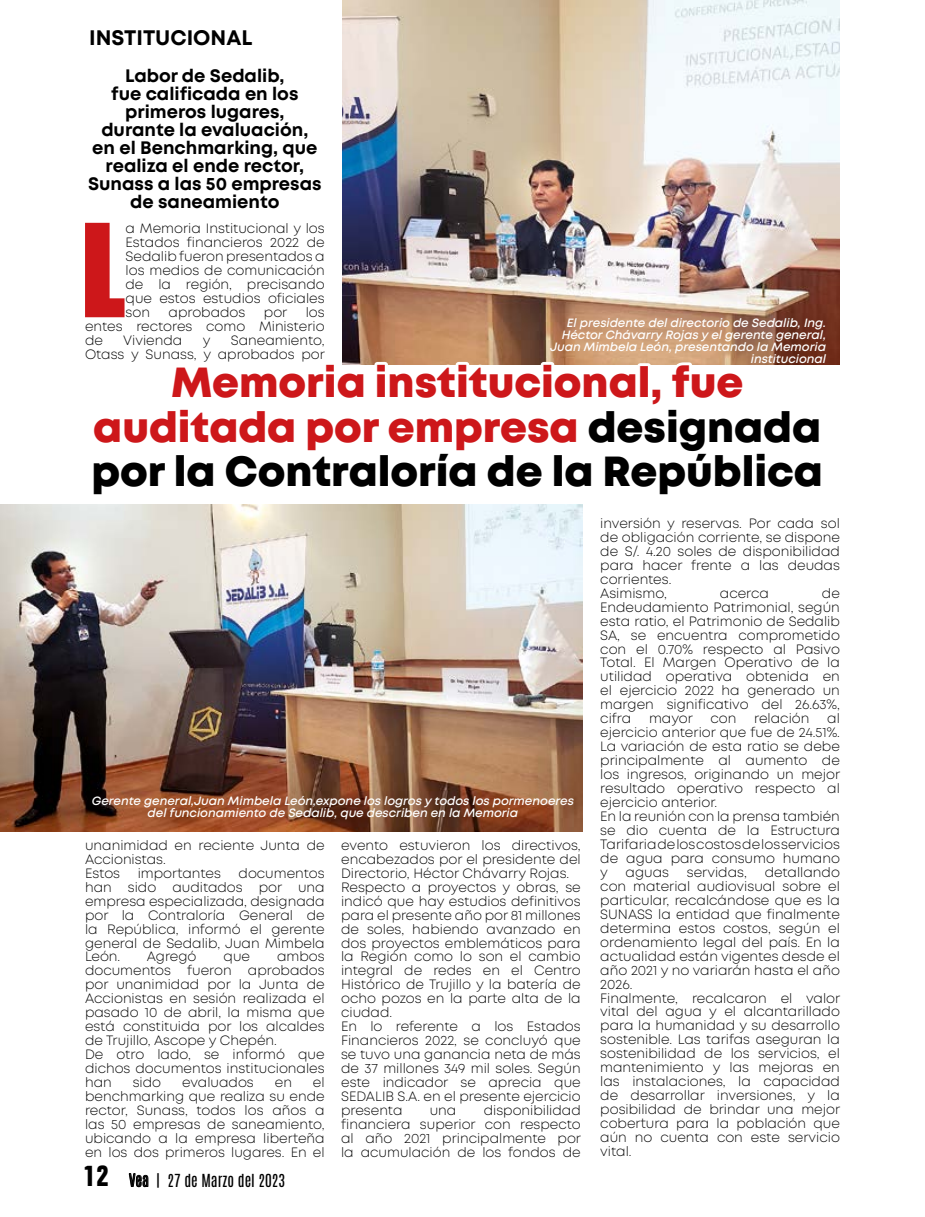
<style>
.page{position:relative;width:925px;height:1217px;background:#fff}
.page>*{position:absolute;margin:0;border:0;box-sizing:border-box;transform-origin:0 0}
.t1{font:119.4px "Impact";color:#cd171a}
.t2{font:800 42px/44.4px "Mont";color:#cd171a;text-align:center}
.t3{font:700 21px "Mont";color:#000}
.t4{font:700 18px/18px "Mont";color:#000;text-align:center}
.t5{font:15px "Antonio";color:#000}
.t6{font:300 13.5px/14px "Mont";color:#000;text-align:justify}
.t7{font:italic 600 12px/12px "Mont";color:#fff;text-align:right}
.s1{color:#000}
.s2{font-family:"Folio BT";font-weight:700;font-stretch:condensed;font-size:30px}
</style>
<div class="page">
<svg style="left:129px;top:1173px;width:20px;height:13px"></svg>
<img style="left:343px;top:0;width:497px;height:364px">
<svg style="left:342px;top:359px;width:484px;height:6px;background:#b58665"></svg>
<img style="left:0;top:504px;width:582px;height:327px">
<p class="t3" style="left:89px;top:24px;width:165px">INSTITUCIONAL</p>
<p class="t4" style="left:88px;top:67px;width:235px">Labor de Sedalib,<br>fue calificada en los primeros lugares, durante la evaluación, en el Benchmarking, que realiza el ende rector,<br>Sunass a las 50 empresas de saneamiento</p>
<p class="t1" style="left:80px;top:178px;width:47px">L</p>
<p class="t6" style="left:126px;top:222px;width:201px">a Memoria Institucional y los Estados financieros 2022 de Sedalib fueron presentados a los medios de comunicación de la región, precisando que estos estudios oficiales son</p>
<p class="t6" style="left:85px;top:305px;width:241px;text-indent:221px">los entes rectores como Ministerio de</p>
<p class="t6" style="left:169px;top:305px;width:78px">aprobados</p>
<p class="t6" style="left:264px;top:305px;width:25px">por</p>
<p class="t7" style="left:550px;top:316px;width:277px">El presidente del directorio de Sedalib, Ing.<br>Héctor Chávarry Rojas y el gerente general, Juan Mimbela León, presentando la Memoria institucional</p>
<p class="t6" style="left:123px;top:333px;width:61px">Vivienda</p>
<p class="t6" style="left:203px;top:333px;width:9px">y</p>
<p class="t6" style="left:85px;top:333px;width:241px;text-align:right">Saneamiento,<br>Otass y Sunass, y aprobados por</p>
<p class="t2" style="left:92px;top:360px;width:733px">Memoria institucional, fue auditada por empresa <span class="s1">designada por la Contraloría de la República</span></p>
<p class="t7" style="left:92px;top:794px;width:484px;text-align:center">Gerente general,Juan Mimbela León,expone los logros y todos los pormenoeres del funcionamiento de Sedalib, que describen en la Memoria</p>
<p class="t6" style="left:85px;top:838px;width:241px">unanimidad en reciente Junta de<br>Accionistas.</p>
<p class="t6" style="left:85px;top:865px;width:37px">Estos</p>
<p class="t6" style="left:138px;top:865px;width:85px">importantes</p>
<p class="t6" style="left:85px;top:865px;width:241px;text-indent:154px">documentos han sido auditados por una empresa especializada, designada por la Contraloría General de la República, informó el gerente general de Sedalib, Juan Mimbela León.</p>
<p class="t6" style="left:147px;top:949px;width:51px">Agregó</p>
<p class="t6" style="left:224px;top:949px;width:28px">que</p>
<p class="t6" style="left:85px;top:949px;width:241px;text-indent:192px">ambos documentos fueron aprobados por unanimidad por la Junta de Accionistas en sesión realizada el pasado 10 de abril, la misma que está constituida por los alcaldes de Trujillo, Ascope y Chepén.</p>
<p class="t6" style="left:85px;top:1047px;width:241px">De otro lado, se informó que dichos documentos institucionales han</p>
<p class="t6" style="left:85px;top:1075px;width:241px;text-indent:228px">el benchmarking que realiza su ende rector, Sunass, todos los años a las 50 empresas de saneamiento, ubicando a la empresa liberteña en los dos primeros lugares. En el</p>
<p class="t6" style="left:133px;top:1075px;width:30px">sido</p>
<p class="t6" style="left:182px;top:1075px;width:73px">evaluados</p>
<p class="t6" style="left:275px;top:1075px;width:19px">en</p>
<p class="t5" style="left:83px;top:1168px;width:203px"><span class="s2">12</span> Vea | 27 de Marzo del 2023</p>
<p class="t6" style="left:341px;top:838px;width:241px">evento estuvieron los directivos, encabezados por el presidente del Directorio, Héctor Chávarry Rojas.</p>
<p class="t6" style="left:341px;top:879px;width:241px">Respecto a proyectos y obras, se indicó que hay estudios definitivos para el presente año por 81 millones de soles, habiendo avanzado en dos proyectos emblemáticos para la Región como lo son el cambio integral de redes en el Centro Histórico de Trujillo y la batería de ocho pozos en la parte alta de la ciudad.</p>
<p class="t6" style="left:341px;top:1019px;width:241px">En lo referente a los Estados Financieros 2022, se concluyó que se tuvo una ganancia neta de más de 37 millones 349 mil soles. Según este indicador se aprecia que SEDALIB S.A. en el presente ejercicio presenta</p>
<p class="t6" style="left:341px;top:1103px;width:241px;text-indent:143px">disponibilidad financiera superior con respecto al año 2021 principalmente por la acumulación de los fondos de</p>
<p class="t6" style="left:430px;top:1103px;width:28px">una</p>
<p class="t6" style="left:600px;top:516px;width:241px">inversión y reservas. Por cada sol de obligación corriente, se dispone de S/. 4.20 soles de disponibilidad para hacer frente a las deudas corrientes.</p>
<p class="t6" style="left:600px;top:586px;width:68px">Asimismo,</p>
<p class="t6" style="left:720px;top:586px;width:51px">acerca</p>
<p class="t6" style="left:600px;top:586px;width:241px;text-indent:222px">de Endeudamiento Patrimonial, según esta ratio, el Patrimonio de Sedalib SA, se encuentra comprometido con el 0.70% respecto al Pasivo Total. El Margen Operativo de la utilidad operativa obtenida en el ejercicio 2022 ha generado un margen significativo del 26.63%, cifra</p>
<p class="t6" style="left:649px;top:711px;width:45px">mayor</p>
<p class="t6" style="left:710px;top:711px;width:27px">con</p>
<p class="t6" style="left:754px;top:711px;width:57px">relación</p>
<p class="t6" style="left:600px;top:711px;width:241px;text-indent:227px">al ejercicio anterior que fue de 24.51%.<br>La variación de esta ratio se debe principalmente al aumento de los ingresos, originando un mejor resultado operativo respecto al ejercicio anterior.</p>
<p class="t6" style="left:600px;top:809px;width:241px">En la reunión con la prensa también se dio cuenta de la Estructura Tarifaria de los costos de los servicios de agua para consumo humano y</p>
<p class="t6" style="left:600px;top:865px;width:241px;text-indent:164px">detallando con material audiovisual sobre el particular, recalcándose que es la SUNASS la entidad que finalmente determina estos costos, según el ordenamiento legal del país. En la actualidad están vigentes desde el año 2021 y no variarán hasta el año 2026.</p>
<p class="t6" style="left:600px;top:990px;width:241px">Finalmente, recalcaron el valor vital del agua y el alcantarillado para la humanidad y su desarrollo sostenible. Las tarifas aseguran la sostenibilidad de los servicios, el mantenimiento y las mejoras en las instalaciones, la capacidad de desarrollar inversiones, y la posibilidad de brindar una mejor cobertura para la población que aún no cuenta con este servicio vital.</p>
<p class="t6" style="left:625px;top:865px;width:45px">aguas</p>
<p class="t6" style="left:687px;top:865px;width:61px">servidas,</p>
</div>
